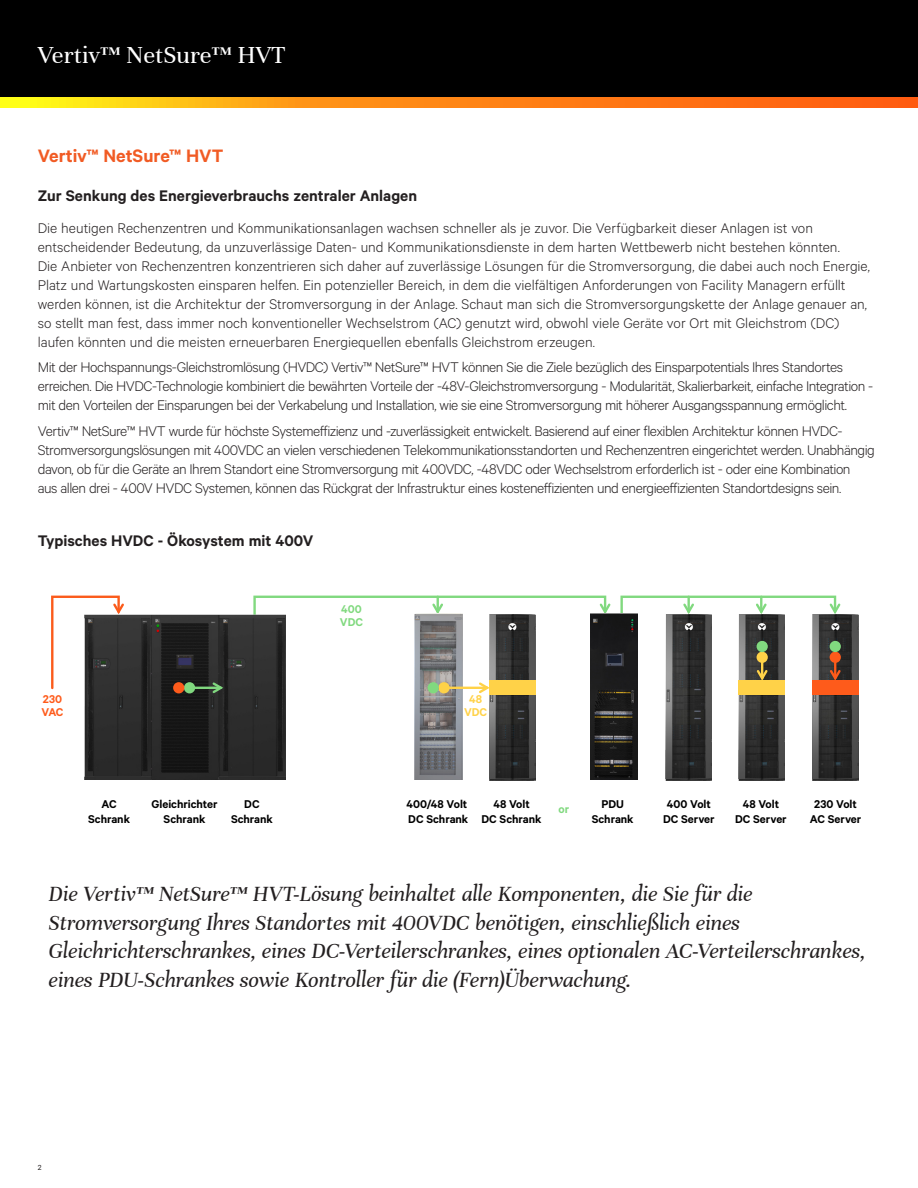
<style>
.page{position:relative;width:918px;height:1188px;background:#fff}
.page>*{position:absolute;margin:0;border:0;box-sizing:border-box;transform-origin:0 0}
.t1{font:26.25px "Unna";color:#fff}
.Vertiv_Lead-in{font:italic 23.25px/28.8px "Unna";letter-spacing:-.01em;color:#231f20}
.Vertiv_Orange_Main_H{font:600 20.25px "Calibre";letter-spacing:-.005em;color:#f15b24}
.Vertiv_Heading{font:600 17.25px "Calibre";color:#231f20}
.Vertiv_Body_Text{font:300 15.75px/18.9px "Calibre";letter-spacing:-.025em;color:#231f20}
.Vertiv_Body_Text-2{font:300 15.75px/18.9px "Calibre";color:#231f20}
.t2{font:600 12.75px/14.2px "Calibre";color:#000;text-align:center}
.t3{font:600 12.75px/12.8px "Calibre";color:#81d97f}
.t4{font:600 12.75px/12.8px "Calibre";letter-spacing:-.015em;color:#fe5b1b}
.t5{font:600 12.75px/12.8px "Calibre";color:#ffd248;text-align:center}
.t6{font:8.25px "Calibre";color:#231f20}
</style>
<div class="page">
<div style="left:0;top:0;width:918px;height:108px;background:#000"></div>
<svg style="left:0;top:98px;width:918px;height:10px;background:#ff9314"></svg>
<svg style="left:253px;top:595px;width:360px;height:77px"></svg>
<img style="left:489px;top:615px;width:47px;height:165px">
<div style="left:489px;top:680px;width:47px;height:15px;background:#ffd248"></div>
<img style="left:739px;top:695px;width:46px;height:85px">
<div style="left:739px;top:680px;width:46px;height:15px;background:#ffd248"></div>
<img style="left:812px;top:615px;width:46px;height:165px">
<img style="left:666px;top:683px;width:46px;height:97px">
<img style="left:85px;top:614px;width:200px;height:165px">
<div style="left:184px;top:682px;width:11px;height:11px;background:#81d97f;border-radius:50%"></div>
<svg style="left:51px;top:595px;width:75px;height:95px"></svg>
<hr style="left:193px;top:687px;width:28px;height:2px;background:#80d77f">
<svg style="left:210px;top:680px;width:16px;height:15px"></svg>
<svg style="left:415px;top:614px;width:47px;height:165px;background:#7e7f82"></svg>
<div style="left:438px;top:682px;width:12px;height:11px;background:#ffd248;border-radius:50%"></div>
<hr style="left:444px;top:687px;width:43px;height:2px;background:#ffd248">
<svg style="left:477px;top:682px;width:12px;height:12px"></svg>
<div style="left:812px;top:680px;width:46px;height:15px;background:#fe5b1b"></div>
<svg style="left:619px;top:595px;width:224px;height:88px"></svg>
<div style="left:757px;top:641px;width:11px;height:11px;background:#81d97f;border-radius:50%"></div>
<div style="left:428px;top:682px;width:11px;height:11px;background:#81d97f;border-radius:50%"></div>
<div style="left:173px;top:682px;width:11px;height:11px;background:#fe5b1b;border-radius:50%"></div>
<img style="left:590px;top:614px;width:48px;height:165px">
<h1 class="t1" style="left:38px;top:40px;width:249px">Vertiv™ NetSure™ HVT</h1>
<p class="Vertiv_Orange_Main_H" style="left:38px;top:144px;width:187px">Vertiv™ NetSure™ HVT</p>
<p class="Vertiv_Heading" style="left:38px;top:185px;width:381px">Zur Senkung des Energieverbrauchs zentraler Anlagen</p>
<p class="Vertiv_Body_Text-2" style="left:38px;top:218px;width:834px">Die heutigen Rechenzentren und Kommunikationsanlagen wachsen schneller als je zuvor. Die Verfügbarkeit dieser Anlagen ist von entscheidender Bedeutung, da unzuverlässige Daten- und Kommunikationsdienste in dem harten Wettbewerb nicht bestehen könnten.<br>Die Anbieter von Rechenzentren konzentrieren sich daher auf zuverlässige Lösungen für die Stromversorgung, die dabei auch noch Energie, Platz und Wartungskosten einsparen helfen. Ein potenzieller Bereich, in dem die vielfältigen Anforderungen von Facility Managern erfüllt werden können, ist die Architektur der Stromversorgung in der Anlage. Schaut man sich die Stromversorgungskette der Anlage genauer an, so stellt man fest, dass immer noch konventioneller Wechselstrom (AC) genutzt wird, obwohl viele Geräte vor Ort mit Gleichstrom (DC) laufen könnten und die meisten erneuerbaren Energiequellen ebenfalls Gleichstrom erzeugen.</p>
<p class="Vertiv_Body_Text" style="left:38px;top:357px;width:837px">Mit der Hochspannungs-Gleichstromlösung (HVDC) Vertiv™ NetSure™ HVT können Sie die Ziele bezüglich des Einsparpotentials Ihres Standortes erreichen. Die HVDC-Technologie kombiniert die bewährten Vorteile der -48V-Gleichstromversorgung - Modularität, Skalierbarkeit, einfache Integration - mit den Vorteilen der Einsparungen bei der Verkabelung und Installation, wie sie eine Stromversorgung mit höherer Ausgangsspannung ermöglicht.</p>
<p class="Vertiv_Body_Text" style="left:38px;top:421px;width:839px">Vertiv™ NetSure™ HVT wurde für höchste Systemeffizienz und -zuverlässigkeit entwickelt. Basierend auf einer flexiblen Architektur können HVDC-Stromversorgungslösungen mit 400VDC an vielen verschiedenen Telekommunikationsstandorten und Rechenzentren eingerichtet werden. Unabhängig davon, ob für die Geräte an Ihrem Standort eine Stromversorgung mit 400VDC, -48VDC oder Wechselstrom erforderlich ist - oder eine Kombination<br>aus allen drei - 400V HVDC Systemen, können das Rückgrat der Infrastruktur eines kosteneffizienten und energieeffizienten Standortdesigns sein.</p>
<p class="Vertiv_Heading" style="left:38px;top:530px;width:277px">Typisches HVDC - Ökosystem mit 400V</p>
<p class="t4" style="left:41px;top:693px;width:24px">230<br>VAC</p>
<p class="t3" style="left:340px;top:602px;width:25px">400<br>VDC</p>
<p class="t5" style="left:464px;top:693px;width:25px">48<br>VDC</p>
<p class="t2" style="left:101px;top:797px;width:17px">AC</p>
<p class="t2" style="left:152px;top:797px;width:67px">Gleichrichter</p>
<p class="t2" style="left:244px;top:797px;width:17px">DC</p>
<p class="t2" style="left:407px;top:797px;width:62px">400/48 Volt</p>
<p class="t2" style="left:493px;top:797px;width:38px">48 Volt</p>
<p class="t2" style="left:667px;top:797px;width:45px">400 Volt</p>
<p class="t2" style="left:814px;top:797px;width:44px">230 Volt</p>
<p class="t2" style="left:88px;top:811px;width:43px">Schrank</p>
<p class="t2" style="left:735px;top:797px;width:53px">48 Volt<br>DC Server</p>
<p class="t2" style="left:592px;top:797px;width:43px">PDU<br>Schrank</p>
<p class="t3" style="left:559px;top:802px;width:12px">or</p>
<p class="t2" style="left:164px;top:811px;width:43px">Schrank</p>
<p class="t2" style="left:231px;top:811px;width:43px">Schrank</p>
<p class="t2" style="left:408px;top:811px;width:135px">DC Schrank DC Schrank</p>
<p class="t2" style="left:663px;top:811px;width:53px">DC Server</p>
<p class="t2" style="left:810px;top:811px;width:53px">AC Server</p>
<p class="Vertiv_Lead-in" style="left:49px;top:879px;width:819px">Die Vertiv™ NetSure™ HVT-Lösung beinhaltet alle Komponenten, die Sie für die Stromversorgung Ihres Standortes mit 400VDC benötigen, einschließlich eines Gleichrichterschrankes, eines DC-Verteilerschrankes, eines optionalen AC-Verteilerschrankes, eines PDU-Schrankes sowie Kontroller für die (Fern)Überwachung.</p>
<p class="t6" style="left:38px;top:1162px;width:5px">2</p>
</div>
